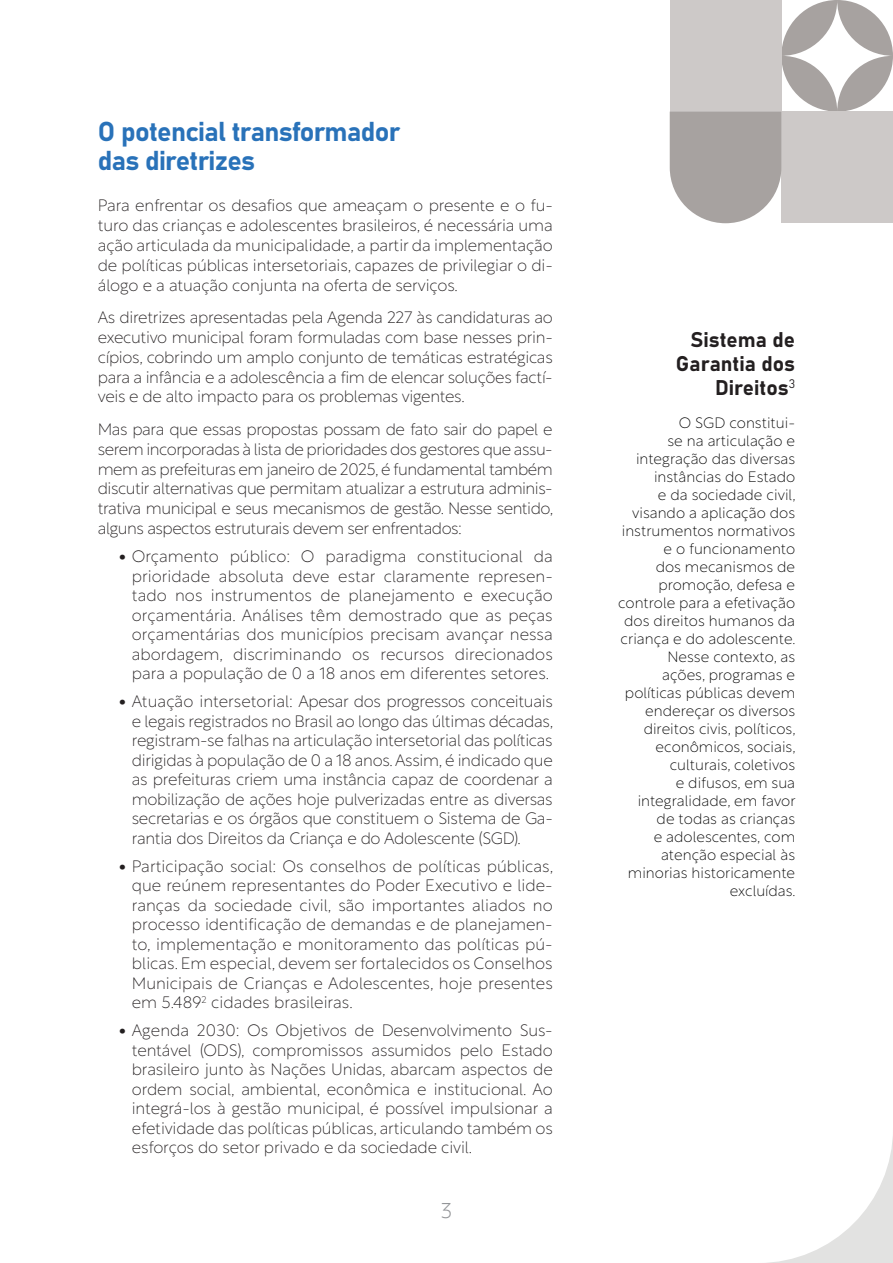
<style>
.page{position:relative;width:893px;height:1263px;background:#fff}
.page>*{position:absolute;margin:0;border:0;box-sizing:border-box;transform-origin:0 0}
.t1{font:27px/29.7px "Bahnschrift";letter-spacing:-.025em;color:#2972b9}
.t2{font:21px/24px "Bahnschrift";color:#231f20;text-align:right}
.t3{font:200 21px "New Nord";color:#939598}
.t4{font:200 16.5px/19.5px "Rustica";letter-spacing:-.01em;color:#231f20;text-align:justify}
.t5{font:200 15px/18px "Rustica";color:#000;text-align:right}
.s1{font-weight:900}
</style>
<div class="page">
<div style="left:781px;top:112px;width:112px;height:111px;background:#cdc9c8"></div>
<div style="left:670px;top:0;width:111px;height:112px;background:#cdc9c8"></div>
<svg style="left:670px;top:112px;width:111px;height:111px;background:#b0aba9"></svg>
<svg style="left:781px;top:0;width:112px;height:112px;fill:#a7a2a0"></svg>
<svg style="left:767px;top:1137px;width:126px;height:126px"></svg>
<h1 class="t1" style="left:98px;top:114px;width:304px">O potencial transformador das diretrizes</h1>
<p class="t4" style="left:98px;top:194px;width:457px">Para enfrentar os desafios que ameaçam o presente e o fu&shy;turo das crianças e adolescentes brasileiros, é necessária uma ação articulada da municipalidade, a partir da implementação de políticas públicas intersetoriais, capazes de privilegiar o di&shy;álogo e a atuação conjunta na oferta de serviços.</p>
<p class="t4" style="left:98px;top:306px;width:457px">As diretrizes apresentadas pela Agenda 227 às candidaturas ao executivo municipal foram formuladas com base nesses prin&shy;cípios, cobrindo um amplo conjunto de temáticas estratégicas para a infância e a adolescência a fim de elencar soluções factí&shy;veis e de alto impacto para os problemas vigentes.</p>
<p class="t4" style="left:98px;top:417px;width:457px">Mas para que essas propostas possam de fato sair do papel e serem incorporadas à lista de prioridades dos gestores que assu&shy;mem as prefeituras em janeiro de 2025, é fundamental também discutir alternativas que permitam atualizar a estrutura adminis&shy;trativa municipal e seus mecanismos de gestão. Nesse sentido, alguns aspectos estruturais devem ser enfrentados:</p>
<p class="t4" style="left:132px;top:545px;width:422px;text-indent:-13px"><span class="s1">•</span> Orçamento público: O paradigma constitucional da prioridade absoluta deve estar claramente represen&shy;tado nos instrumentos de planejamento e execução orçamentária. Análises têm demostrado que as peças orçamentárias dos municípios precisam avançar nessa abordagem, discriminando os recursos direcionados para a população de 0 a 18 anos em diferentes setores.</p>
<p class="t4" style="left:132px;top:690px;width:423px;text-indent:-13px"><span class="s1">•</span> Atuação intersetorial: Apesar dos progressos conceituais e legais registrados no Brasil ao longo das últimas décadas, registram-se falhas na articulação intersetorial das políticas dirigidas à população de 0 a 18 anos. Assim, é indicado que as prefeituras criem uma instância capaz de coordenar a mobilização de ações hoje pulverizadas entre as diversas secretarias e os órgãos que constituem o Sistema de Ga&shy;rantia dos Direitos da Criança e do Adolescente (SGD).</p>
<p class="t4" style="left:132px;top:854px;width:423px;text-indent:-13px"><span class="s1">•</span> Participação social: Os conselhos de políticas públicas, que reúnem representantes do Poder Executivo e lide&shy;ranças da sociedade civil, são importantes aliados no processo identificação de demandas e de planejamen&shy;to, implementação e monitoramento das políticas pú&shy;blicas. Em especial, devem ser fortalecidos os Conselhos Municipais de Crianças e Adolescentes, hoje presentes em 5.489<sup>2</sup> cidades brasileiras.</p>
<p class="t4" style="left:132px;top:1019px;width:422px;text-indent:-13px"><span class="s1">•</span> Agenda 2030: Os Objetivos de Desenvolvimento Sus&shy;tentável (ODS), compromissos assumidos pelo Estado brasileiro junto às Nações Unidas, abarcam aspectos de ordem social, ambiental, econômica e institucional. Ao integrá-los à gestão municipal, é possível impulsionar a efetividade das políticas públicas, articulando também os esforços do setor privado e da sociedade civil.</p>
<p class="t3" style="left:441px;top:1198px;width:13px">3</p>
<p class="t2" style="left:676px;top:326px;width:121px">Sistema de<br>Garantia dos<br>Direitos<sup>3</sup></p>
<p class="t5" style="left:618px;top:412px;width:179px">O SGD constitui-<br>se na articulação e integração das diversas instâncias do Estado<br>e da sociedade civil, visando a aplicação dos instrumentos normativos e o funcionamento<br>dos mecanismos de promoção, defesa e controle para a efetivação dos direitos humanos da criança e do adolescente.<br>Nesse contexto, as<br>ações, programas e políticas públicas devem endereçar os diversos direitos civis, políticos, econômicos, sociais, culturais, coletivos<br>e difusos, em sua integralidade, em favor de todas as crianças<br>e adolescentes, com atenção especial às minorias historicamente excluídas.</p>
</div>
